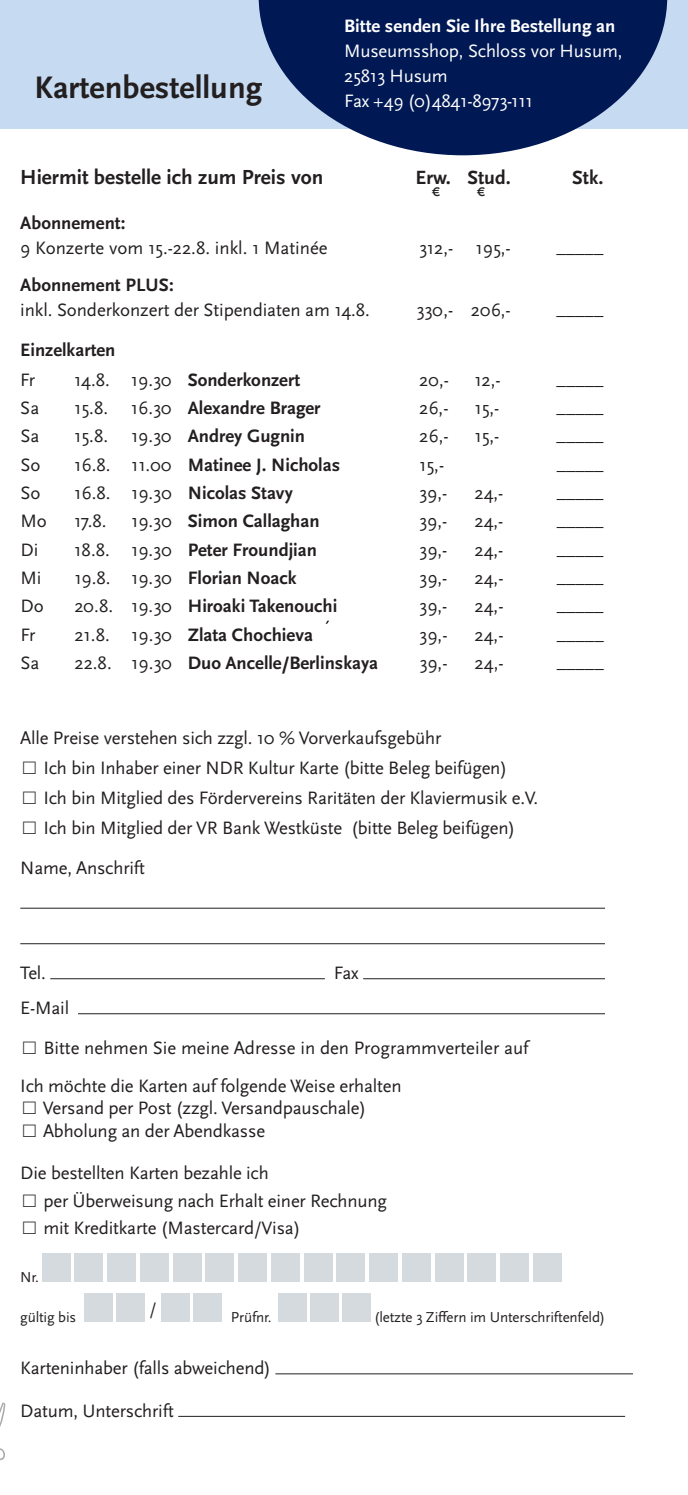
<style>
.page{position:relative;width:688px;height:1495px;background:#fff}
.page>*{position:absolute;margin:0;border:0;box-sizing:border-box;transform-origin:0 0}
.t1{font:700 32.5px "Scala Sans OT";color:#231f20}
.t2{font:700 21.25px "Scala Sans OT";color:#231f20}
.t3{font:700 20px "Scala Sans OT";color:#231f20}
.t4{font:18.75px/40px "Scala Sans OT";letter-spacing:-.01em;color:#231f20}
.t5{font:700 18.75px "Scala Sans OT";color:#231f20}
.t6{font:18.75px/25px "Scala Sans OT";letter-spacing:-.01em;color:#fff}
.t7{font:700 18.75px "Scala Sans OT";color:#fff}
.t8{font:17.5px "Scala Sans OT";color:#231f20}
.t9{font:15px "Scala Sans OT";letter-spacing:-.01em;color:#231f20}
.s1{font-weight:400}
</style>
<div class="page">
<div style="left:0;top:0;width:687px;height:129px;background:#c6dbf1"></div>
<svg style="left:258px;top:0;width:409px;height:155px;fill:#001954"></svg>
<hr style="left:20px;top:908px;width:620px;height:1px;background:#231f20">
<hr style="left:20px;top:943px;width:623px;height:1px;background:#231f20">
<hr style="left:50px;top:978px;width:275px;height:1px;background:#231f20">
<hr style="left:363px;top:978px;width:272px;height:1px;background:#231f20">
<hr style="left:78px;top:1013px;width:531px;height:1px;background:#231f20">
<div style="left:42px;top:1253px;width:28px;height:28px;background:#d4dade"></div>
<div style="left:75px;top:1253px;width:28px;height:28px;background:#d4dade"></div>
<div style="left:107px;top:1253px;width:29px;height:28px;background:#d4dade"></div>
<div style="left:140px;top:1253px;width:28px;height:28px;background:#d4dade"></div>
<div style="left:173px;top:1253px;width:28px;height:28px;background:#d4dade"></div>
<div style="left:205px;top:1253px;width:29px;height:28px;background:#d4dade"></div>
<div style="left:238px;top:1253px;width:29px;height:28px;background:#d4dade"></div>
<div style="left:271px;top:1253px;width:28px;height:28px;background:#d4dade"></div>
<div style="left:304px;top:1253px;width:28px;height:28px;background:#d4dade"></div>
<div style="left:336px;top:1253px;width:29px;height:28px;background:#d4dade"></div>
<div style="left:369px;top:1253px;width:28px;height:28px;background:#d4dade"></div>
<div style="left:402px;top:1253px;width:28px;height:28px;background:#d4dade"></div>
<div style="left:434px;top:1253px;width:29px;height:28px;background:#d4dade"></div>
<div style="left:467px;top:1253px;width:29px;height:28px;background:#d4dade"></div>
<div style="left:500px;top:1253px;width:28px;height:28px;background:#d4dade"></div>
<div style="left:533px;top:1253px;width:28px;height:28px;background:#d4dade"></div>
<div style="left:84px;top:1293px;width:28px;height:28px;background:#d4dade"></div>
<div style="left:117px;top:1293px;width:28px;height:28px;background:#d4dade"></div>
<div style="left:161px;top:1293px;width:28px;height:28px;background:#d4dade"></div>
<div style="left:194px;top:1293px;width:28px;height:28px;background:#d4dade"></div>
<div style="left:278px;top:1293px;width:29px;height:28px;background:#d4dade"></div>
<div style="left:310px;top:1293px;width:29px;height:28px;background:#d4dade"></div>
<div style="left:342px;top:1293px;width:28px;height:28px;background:#d4dade"></div>
<hr style="left:275px;top:1373px;width:357px;height:1px;background:#231f20">
<hr style="left:178px;top:1416px;width:446px;height:1px;background:#231f20">
<div style="left:604px;top:817px;width:52px;height:289px;background:#fff"></div>
<h1 class="t1" style="left:34px;top:70px;width:229px">Kartenbestellung</h1>
<p class="t7" style="left:344px;top:15px;width:273px">Bitte senden Sie Ihre Bestellung an</p>
<p class="t6" style="left:344px;top:38px;width:280px">Museumsshop, Schloss vor Husum,<br>25813 Husum<br>Fax +49 (0)4841-8973-111</p>
<p class="t2" style="left:20px;top:165px;width:304px">Hiermit bestelle ich zum Preis von</p>
<p class="t3" style="left:415px;top:166px;width:97px">Erw. Stud.</p>
<p class="t3" style="left:572px;top:166px;width:33px">Stk.</p>
<p class="t8" style="left:431px;top:181px;width:10px">€</p>
<p class="t8" style="left:476px;top:181px;width:10px">€</p>
<p class="t5" style="left:20px;top:212px;width:107px">Abonnement:</p>
<p class="t4" style="left:20px;top:228px;width:309px">9 Konzerte vom 15.-22.8. inkl. 1 Matinée</p>
<p class="t4" style="left:419px;top:228px;width:93px">312,- 195,-</p>
<p class="t4" style="left:556px;top:228px;width:48px">_____</p>
<p class="t5" style="left:20px;top:275px;width:155px">Abonnement PLUS:</p>
<p class="t4" style="left:20px;top:290px;width:351px">inkl. Sonderkonzert der Stipendiaten am 14.8.</p>
<p class="t4" style="left:416px;top:290px;width:96px">330,- 206,-</p>
<p class="t4" style="left:556px;top:290px;width:48px">_____</p>
<p class="t5" style="left:20px;top:340px;width:97px">Einzelkarten</p>
<p class="t4" style="left:20px;top:360px;width:16px">Fr</p>
<p class="t5" style="left:74px;top:369px;width:227px"><span class="s1">14.8. 19.30</span> Sonderkonzert</p>
<p class="t4" style="left:419px;top:360px;width:31px">20,-</p>
<p class="t4" style="left:474px;top:360px;width:28px">12,-</p>
<p class="t4" style="left:556px;top:360px;width:48px">_____</p>
<p class="t4" style="left:20px;top:388px;width:20px">Sa</p>
<p class="t5" style="left:74px;top:397px;width:248px"><span class="s1">15.8. 16.30</span> Alexandre Brager</p>
<p class="t4" style="left:419px;top:388px;width:31px">26,-</p>
<p class="t4" style="left:474px;top:388px;width:26px">15,-</p>
<p class="t4" style="left:556px;top:388px;width:48px">_____</p>
<p class="t4" style="left:20px;top:416px;width:20px">Sa</p>
<p class="t5" style="left:74px;top:426px;width:232px"><span class="s1">15.8. 19.30</span> Andrey Gugnin</p>
<p class="t4" style="left:419px;top:416px;width:31px">26,-</p>
<p class="t4" style="left:474px;top:416px;width:26px">15,-</p>
<p class="t4" style="left:556px;top:416px;width:48px">_____</p>
<p class="t4" style="left:20px;top:445px;width:22px">So</p>
<p class="t5" style="left:74px;top:454px;width:267px"><span class="s1">16.8. 11.00</span> Matinee J. Nicholas</p>
<p class="t4" style="left:419px;top:445px;width:26px">15,-</p>
<p class="t4" style="left:556px;top:445px;width:48px">_____</p>
<p class="t4" style="left:20px;top:473px;width:22px">So</p>
<p class="t5" style="left:74px;top:482px;width:220px"><span class="s1">16.8. 19.30</span> Nicolas Stavy</p>
<p class="t4" style="left:419px;top:473px;width:30px">39,-</p>
<p class="t4" style="left:474px;top:473px;width:31px">24,-</p>
<p class="t4" style="left:556px;top:473px;width:48px">_____</p>
<p class="t4" style="left:20px;top:501px;width:28px">Mo</p>
<p class="t4" style="left:74px;top:501px;width:34px">17.8.</p>
<p class="t5" style="left:131px;top:511px;width:190px"><span class="s1">19.30</span> Simon Callaghan</p>
<p class="t4" style="left:419px;top:501px;width:30px">39,-</p>
<p class="t4" style="left:474px;top:501px;width:31px">24,-</p>
<p class="t4" style="left:556px;top:501px;width:48px">_____</p>
<p class="t4" style="left:20px;top:530px;width:19px">Di</p>
<p class="t5" style="left:74px;top:539px;width:244px"><span class="s1">18.8. 19.30</span> Peter Froundjian</p>
<p class="t4" style="left:419px;top:530px;width:30px">39,-</p>
<p class="t4" style="left:474px;top:530px;width:31px">24,-</p>
<p class="t4" style="left:556px;top:530px;width:48px">_____</p>
<p class="t4" style="left:20px;top:558px;width:23px">Mi</p>
<p class="t5" style="left:74px;top:567px;width:224px"><span class="s1">19.8. 19.30</span> Florian Noack</p>
<p class="t4" style="left:419px;top:558px;width:30px">39,-</p>
<p class="t4" style="left:474px;top:558px;width:31px">24,-</p>
<p class="t4" style="left:556px;top:558px;width:48px">_____</p>
<p class="t4" style="left:20px;top:587px;width:25px">Do</p>
<p class="t5" style="left:74px;top:596px;width:264px"><span class="s1">20.8. 19.30</span> Hiroaki Takenouchi</p>
<p class="t4" style="left:419px;top:587px;width:30px">39,-</p>
<p class="t4" style="left:474px;top:587px;width:31px">24,-</p>
<p class="t4" style="left:556px;top:587px;width:48px">_____</p>
<p class="t4" style="left:20px;top:615px;width:16px">Fr</p>
<p class="t5" style="left:74px;top:624px;width:240px"><span class="s1">21.8. 19.30</span> Zlata Chochieva</p>
<p class="t4" style="left:419px;top:615px;width:30px">39,-</p>
<p class="t4" style="left:474px;top:615px;width:31px">24,-</p>
<p class="t4" style="left:556px;top:615px;width:48px">_____</p>
<p class="t4" style="left:20px;top:643px;width:20px">Sa</p>
<p class="t5" style="left:74px;top:652px;width:305px"><span class="s1">22.8. 19.30</span> Duo Ancelle/Berlinskaya</p>
<p class="t4" style="left:419px;top:643px;width:30px">39,-</p>
<p class="t4" style="left:474px;top:643px;width:31px">24,-</p>
<p class="t4" style="left:556px;top:643px;width:48px">_____</p>
<p class="t4" style="left:20px;top:718px;width:422px">Alle Preise verstehen sich zzgl. 10 % Vorverkaufsgebühr</p>
<p class="t4" style="left:20px;top:748px;width:488px">□ Ich bin Inhaber einer NDR Kultur Karte (bitte Beleg beifügen)</p>
<p class="t4" style="left:20px;top:778px;width:519px">□ Ich bin Mitglied des Fördervereins Raritäten der Klaviermusik e.V.</p>
<p class="t4" style="left:20px;top:808px;width:496px">□ Ich bin Mitglied der VR Bank Westküste (bitte Beleg beifügen)<br>Name, Anschrift</p>
<p class="t4" style="left:20px;top:953px;width:27px">Tel.</p>
<p class="t4" style="left:333px;top:953px;width:27px">Fax</p>
<p class="t4" style="left:20px;top:988px;width:50px">E-Mail</p>
<p class="t4" style="left:20px;top:1029px;width:509px;line-height:37.5px">□ Bitte nehmen Sie meine Adresse in den Programmverteiler auf<br>Ich möchte die Karten auf folgende Weise erhalten</p>
<p class="t4" style="left:20px;top:1088px;width:347px">□ Versand per Post (zzgl. Versandpauschale)</p>
<p class="t4" style="left:20px;top:1111px;width:246px">□ Abholung an der Abendkasse</p>
<p class="t4" style="left:20px;top:1153px;width:250px">Die bestellten Karten bezahle ich</p>
<p class="t4" style="left:20px;top:1181px;width:368px">□ per Überweisung nach Erhalt einer Rechnung</p>
<p class="t4" style="left:20px;top:1208px;width:281px">□ mit Kreditkarte (Mastercard/Visa)</p>
<p class="t9" style="left:20px;top:1268px;width:20px">Nr.</p>
<p class="t9" style="left:20px;top:1308px;width:57px">gültig bis</p>
<p class="t8" style="left:149px;top:1299px;width:9px">/</p>
<p class="t9" style="left:231px;top:1308px;width:42px">Prüfnr.</p>
<p class="t9" style="left:374px;top:1308px;width:233px">(letzte 3 Ziffern im Unterschriftenfeld)</p>
<p class="t4" style="left:20px;top:1348px;width:252px">Karteninhaber (falls abweichend)</p>
<p class="t4" style="left:20px;top:1391px;width:155px">Datum, Unterschrift</p>
</div>
